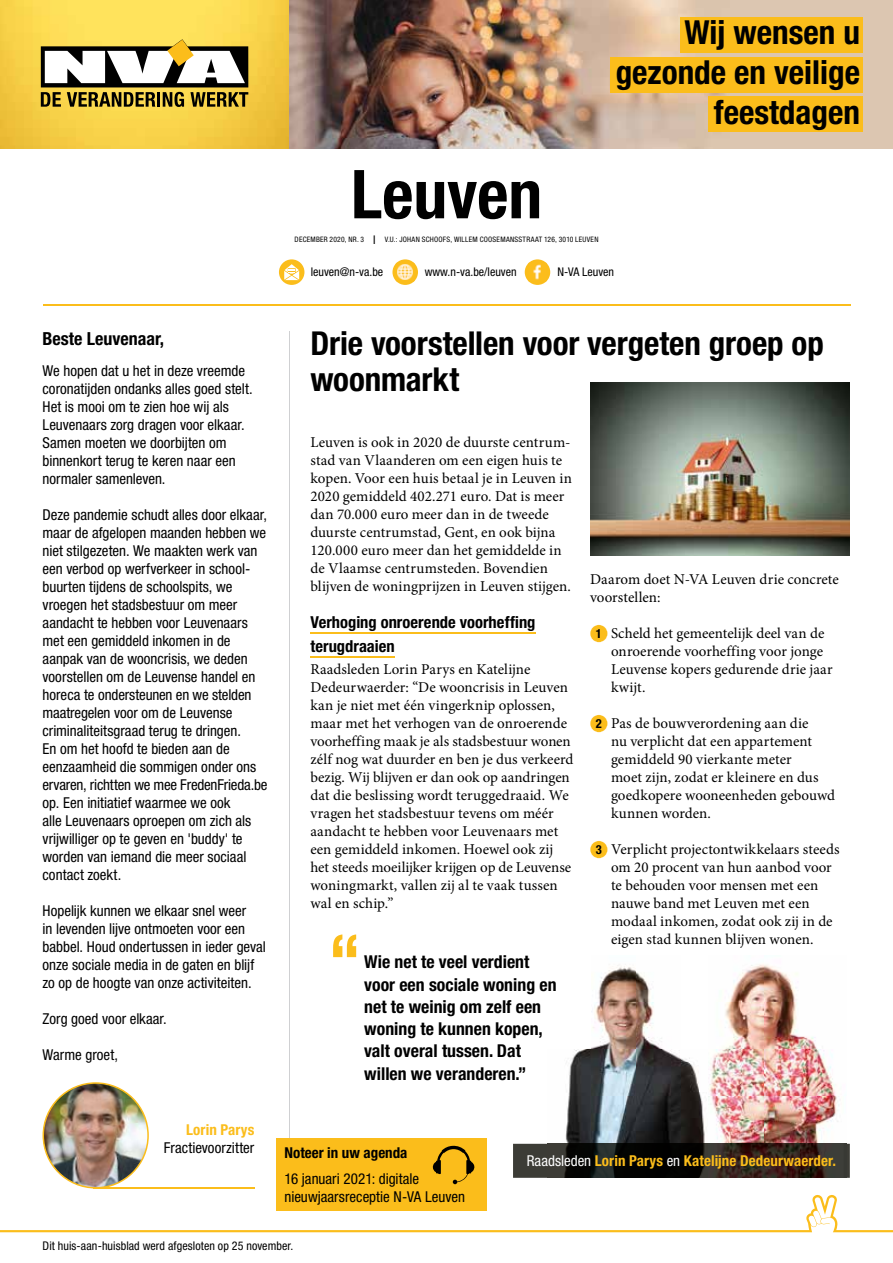
<style>
.page{position:relative;width:893px;height:1263px;background:#fff}
.page>*{position:absolute;margin:0;border:0;box-sizing:border-box;transform-origin:0 0}
.t1{font:700 condensed 67.5px "Helvetica Neue LT Std";color:#000}
.t2{font:700 condensed 33.15px/39.8px "Helvetica Neue LT Std";color:#000;text-align:right}
.t3{font:700 condensed 33px/36px "Helvetica Neue LT Std";letter-spacing:-.005em;color:#000}
.t4{font:700 condensed 18px "Helvetica Neue LT Std";color:#000}
.t5{font:700 condensed 17.7px/22.2px "Helvetica Neue LT Std";color:#000}
.t6{font:700 condensed 16.5px/23.7px "Helvetica Neue LT Std";letter-spacing:.005em;color:#000}
.t7{font:15px/18px "Minion Pro";color:#000}
.t8{font:condensed 15px/18px "Helvetica Neue LT Std";color:#000}
.t9{font:700 condensed 15px "Helvetica Neue LT Std";letter-spacing:.005em;color:#fbbd1b}
.t10{font:700 condensed 15px "Helvetica Neue LT Std";color:#000}
.t11{font:condensed 12px "Helvetica Neue LT Std";letter-spacing:.005em;color:#000}
.t12{font:condensed 7.5px "Helvetica Neue LT Std";letter-spacing:.035em;color:#000}
.s1{font-size:12px}
.s2{font-family:"Helvetica Neue LT Std";font-weight:700;font-stretch:condensed;font-size:12.6px}
.s3{font-weight:400;color:#fff}
</style>
<div class="page">
<img style="left:0;top:0;width:289px;height:149px">
<svg style="left:41px;top:39px;width:207px;height:68px"></svg>
<svg style="left:279px;top:259px;width:25px;height:26px"></svg>
<svg style="left:284px;top:264px;width:15px;height:16px"></svg>
<div style="left:525px;top:259px;width:25px;height:26px;background:#fbbd1b;border-radius:50%"></div>
<img style="left:528px;top:263px;width:19px;height:19px">
<svg style="left:392px;top:259px;width:26px;height:26px"></svg>
<img style="left:396px;top:263px;width:19px;height:19px">
<hr style="left:43px;top:305px;width:807px;height:1px;background:#fbbd1b">
<hr style="left:289px;top:332px;width:1px;height:846px;background:#cfd0d2">
<img style="left:289px;top:0;width:604px;height:149px">
<div style="left:681px;top:17px;width:182px;height:35px;background:#fbbd1b"></div>
<div style="left:611px;top:57px;width:252px;height:36px;background:#fbbd1b"></div>
<div style="left:709px;top:96px;width:154px;height:36px;background:#fbbd1b"></div>
<div style="left:276px;top:1138px;width:210px;height:73px;background:#fbbd1b"></div>
<hr style="left:94px;top:1187px;width:161px;height:1px;background:#fbbd1b">
<img style="left:43px;top:1082px;width:106px;height:106px">
<hr style="left:310px;top:632px;width:225px;height:1px;background:#fbbd1b">
<hr style="left:310px;top:656px;width:85px;height:1px;background:#fbbd1b">
<svg style="left:590px;top:625px;width:18px;height:17px"></svg>
<svg style="left:590px;top:715px;width:18px;height:17px"></svg>
<svg style="left:590px;top:841px;width:18px;height:17px"></svg>
<img style="left:547px;top:964px;width:300px;height:180px">
<svg style="left:513px;top:1144px;width:337px;height:34px;background:#241e1a"></svg>
<img style="left:590px;top:382px;width:260px;height:173px">
<svg style="left:333px;top:934px;width:23px;height:23px"></svg>
<svg style="left:433px;top:1145px;width:42px;height:39px"></svg>
<svg style="left:0;top:1194px;width:893px;height:38px"></svg>
<h1 class="t1" style="left:351px;top:153px;width:193px">Leuven</h1>
<p class="t12" style="left:295px;top:235px;width:305px">DECEMBER 2020, NR. 3 <span class="s1">I</span> V.U.: JOHAN SCHOOFS, WILLEM COOSEMANSSTRAAT 126, 3010 LEUVEN</p>
<h2 class="t2" style="left:616px;top:12px;width:246px">Wij wensen u gezonde en veilige feestdagen</h2>
<p class="t11" style="left:311px;top:265px;width:74px">leuven@n-va.be</p>
<p class="t11" style="left:425px;top:265px;width:93px">www.n-va.be/leuven</p>
<p class="t11" style="left:557px;top:265px;width:58px">N-VA Leuven</p>
<p class="t4" style="left:43px;top:327px;width:123px">Beste Leuvenaar,</p>
<p class="t8" style="left:43px;top:361px;width:212px">We hopen dat u het in deze vreemde coronatijden ondanks alles goed stelt.<br>Het is mooi om te zien hoe wij als<br>Leuvenaars zorg dragen voor elkaar.<br>Samen moeten we doorbijten om binnenkort terug te keren naar een normaler samenleven.</p>
<p class="t8" style="left:43px;top:505px;width:226px">Deze pandemie schudt alles door elkaar, maar de afgelopen maanden hebben we niet stilgezeten. We maakten werk van een verbod op werfverkeer in school&shy;buurten tijdens de schoolspits, we vroegen het stadsbestuur om meer aandacht te hebben voor Leuvenaars met een gemiddeld inkomen in de aanpak van de wooncrisis, we deden voorstellen om de Leuvense handel en horeca te ondersteunen en we stelden maatregelen voor om de Leuvense criminaliteitsgraad terug te dringen.<br>En om het hoofd te bieden aan de eenzaamheid die sommigen onder ons ervaren, richtten we mee FredenFrieda.be op. Een initiatief waarmee we ook<br>alle Leuvenaars oproepen om zich als vrijwilliger op te geven en 'buddy' te worden van iemand die meer sociaal contact zoekt.</p>
<p class="t8" style="left:43px;top:901px;width:225px">Hopelijk kunnen we elkaar snel weer<br>in levenden lijve ontmoeten voor een babbel. Houd ondertussen in ieder geval onze sociale media in de gaten en blijf zo op de hoogte van onze activiteiten.</p>
<p class="t8" style="left:43px;top:1009px;width:126px">Zorg goed voor elkaar.</p>
<p class="t8" style="left:43px;top:1045px;width:77px">Warme groet,</p>
<p class="t9" style="left:186px;top:1120px;width:70px">Lorin Parys</p>
<p class="t8" style="left:164px;top:1138px;width:92px">Fractievoorzitter</p>
<h3 class="t3" style="left:310px;top:325px;width:515px">Drie voorstellen voor vergeten groep op woonmarkt</h3>
<p class="t7" style="left:310px;top:433px;width:263px">Leuven is ook in 2020 de duurste centrum&shy;stad van Vlaanderen om een eigen huis te kopen. Voor een huis betaal je in Leuven in 2020 gemiddeld 402.271 euro. Dat is meer dan 70.000 euro meer dan in de tweede duurste centrumstad, Gent, en ook bijna 120.000 euro meer dan het gemiddelde in de Vlaamse centrumsteden. Bovendien blijven de woningprijzen in Leuven stijgen.</p>
<p class="t6" style="left:310px;top:610px;width:227px">Verhoging onroerende voorheffing terugdraaien</p>
<p class="t7" style="left:310px;top:660px;width:265px">Raadsleden Lorin Parys en Katelijne Dedeurwaerder: “De wooncrisis in Leuven kan je niet met één vingerknip oplossen, maar met het verhogen van de onroerende voorheffing maak je als stadsbestuur wonen zélf nog wat duurder en ben je dus verkeerd bezig. Wij blijven er dan ook op aandringen dat die beslissing wordt teruggedraaid. We vragen het stadsbestuur tevens om méér aandacht te hebben voor Leuvenaars met een gemiddeld inkomen. Hoewel ook zij het steeds moeilijker krijgen op de Leuvense woningmarkt, vallen zij al te vaak tussen wal en schip.”</p>
<p class="t5" style="left:364px;top:951px;width:194px">Wie net te veel verdient voor een sociale woning en net te weinig om zelf een woning te kunnen kopen, valt overal tussen. Dat willen we veranderen.”</p>
<p class="t7" style="left:590px;top:570px;width:250px">Daarom doet N-VA Leuven drie concrete voorstellen:</p>
<p class="t7" style="left:611px;top:624px;width:223px;text-indent:-15px"><span class="s2">1</span> Scheld het gemeentelijk deel van de onroerende voorheffing voor jonge<br>Leuvense kopers gedurende drie jaar kwijt.</p>
<p class="t7" style="left:611px;top:714px;width:226px;text-indent:-15px"><span class="s2">2</span> Pas de bouwverordening aan die<br>nu verplicht dat een appartement gemiddeld 90 vierkante meter<br>moet zijn, zodat er kleinere en dus goedkopere wooneenheden gebouwd kunnen worden.</p>
<p class="t7" style="left:611px;top:840px;width:230px;text-indent:-15px"><span class="s2">3</span> Verplicht projectontwikkelaars steeds om 20 procent van hun aanbod voor te behouden voor mensen met een nauwe band met Leuven met een modaal inkomen, zodat ook zij in de eigen stad kunnen blijven wonen.</p>
<p class="t10" style="left:285px;top:1143px;width:124px">Noteer in uw agenda</p>
<p class="t8" style="left:285px;top:1170px;width:182px">16 januari 2021: digitale nieuwjaarsreceptie N-VA Leuven</p>
<p class="t9" style="left:527px;top:1152px;width:311px"><span class="s3">Raadsleden</span> Lorin Parys <span class="s3">en</span> Katelijne Dedeurwaerder.</p>
<p class="t11" style="left:43px;top:1239px;width:252px">Dit huis-aan-huisblad werd afgesloten op 25 november.</p>
</div>
